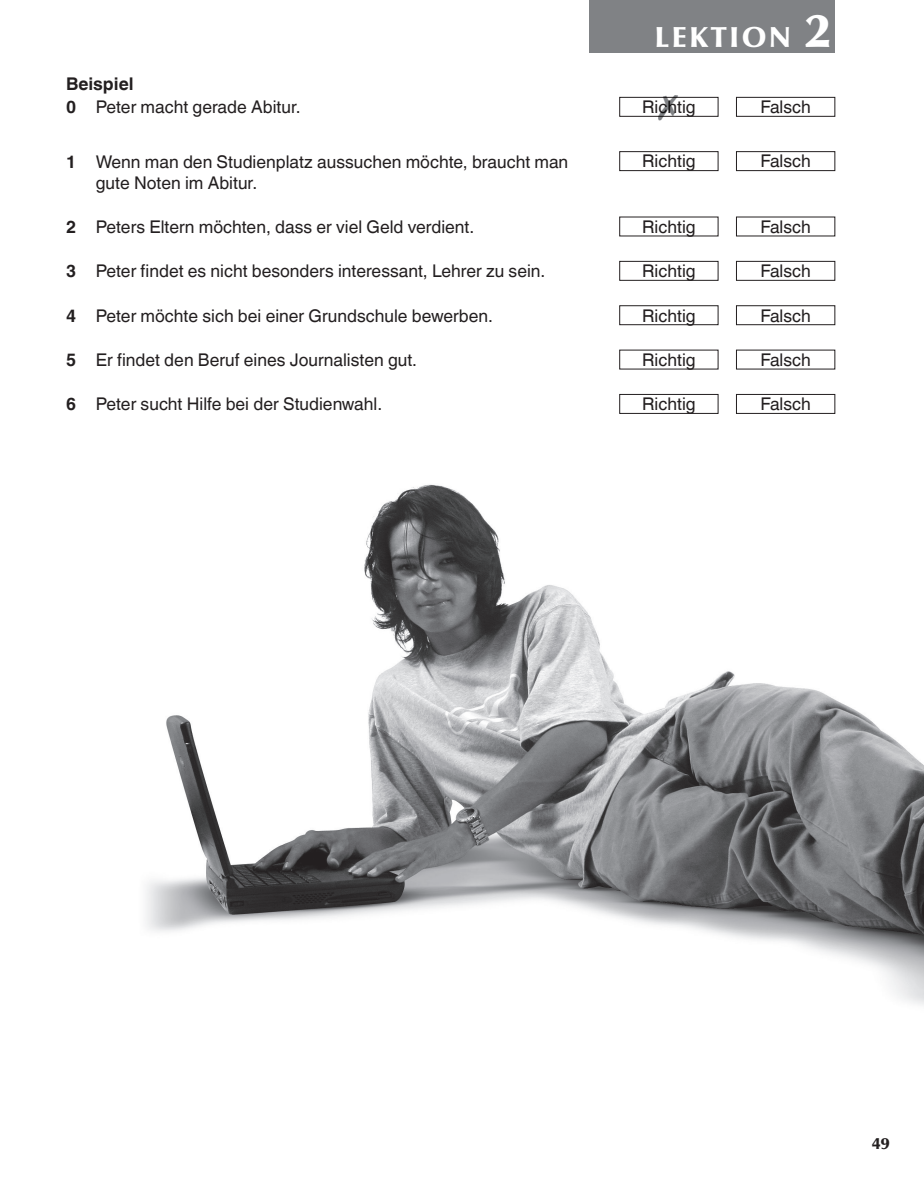
<style>
.page{position:relative;width:924px;height:1190px;background:#fff}
.page>*{position:absolute;margin:0;border:0;box-sizing:border-box;transform-origin:0 0}
.t1{font:700 29.75px "UB Optima";letter-spacing:.095em;color:#fff}
.t2{font:17.5px/23.3px "Helvetica Linotype";color:#231f20}
.t3{font:700 16.62px "UB Optima";color:#231f20}
.s1{font-weight:700}
.s2{font-size:49px}
</style>
<div class="page">
<div style="left:619px;top:97px;width:99px;height:20px;border:1px solid #231f20"></div>
<div style="left:736px;top:97px;width:99px;height:20px;border:1px solid #231f20"></div>
<div style="left:619px;top:151px;width:99px;height:20px;border:1px solid #231f20"></div>
<div style="left:736px;top:151px;width:99px;height:20px;border:1px solid #231f20"></div>
<div style="left:619px;top:261px;width:99px;height:20px;border:1px solid #231f20"></div>
<div style="left:736px;top:261px;width:99px;height:20px;border:1px solid #231f20"></div>
<div style="left:619px;top:305px;width:99px;height:20px;border:1px solid #231f20"></div>
<div style="left:736px;top:305px;width:99px;height:20px;border:1px solid #231f20"></div>
<div style="left:619px;top:394px;width:99px;height:20px;border:1px solid #231f20"></div>
<div style="left:736px;top:394px;width:99px;height:20px;border:1px solid #231f20"></div>
<div style="left:589px;top:0;width:246px;height:53px;background:#808285"></div>
<img style="left:146px;top:484px;width:778px;height:521px">
<svg style="left:658px;top:96px;width:20px;height:21px"></svg>
<p class="t2" style="left:66px;top:72px;width:236px"><span class="s1">Beispiel<br>0</span> Peter macht gerade Abitur.</p>
<h1 class="t1" style="left:655px;top:19px;width:177px">LEKTION <span class="s2">2</span></h1>
<p class="t2" style="left:642px;top:95px;width:55px">Richtig</p>
<p class="t2" style="left:760px;top:95px;width:52px">Falsch</p>
<p class="t2" style="left:66px;top:150px;width:504px"><span class="s1">1</span> Wenn man den Studienplatz aussuchen möchte, braucht man</p>
<p class="t2" style="left:642px;top:150px;width:55px">Richtig</p>
<p class="t2" style="left:760px;top:150px;width:52px">Falsch</p>
<p class="t2" style="left:96px;top:171px;width:163px">gute Noten im Abitur.</p>
<p class="t2" style="left:66px;top:215px;width:410px"><span class="s1">2</span> Peters Eltern möchten, dass er viel Geld verdient.</p>
<p class="t2" style="left:642px;top:215px;width:55px">Richtig</p>
<p class="t2" style="left:760px;top:215px;width:52px">Falsch</p>
<p class="t2" style="left:66px;top:259px;width:481px"><span class="s1">3</span> Peter findet es nicht besonders interessant, Lehrer zu sein.</p>
<p class="t2" style="left:642px;top:259px;width:55px">Richtig</p>
<p class="t2" style="left:760px;top:259px;width:52px">Falsch</p>
<p class="t2" style="left:66px;top:304px;width:428px"><span class="s1">4</span> Peter möchte sich bei einer Grundschule bewerben.</p>
<p class="t2" style="left:642px;top:304px;width:55px">Richtig</p>
<p class="t2" style="left:760px;top:304px;width:52px">Falsch</p>
<p class="t2" style="left:66px;top:348px;width:352px"><span class="s1">5</span> Er findet den Beruf eines Journalisten gut.</p>
<p class="t2" style="left:642px;top:348px;width:55px">Richtig</p>
<p class="t2" style="left:760px;top:348px;width:52px">Falsch</p>
<p class="t2" style="left:66px;top:393px;width:318px"><span class="s1">6</span> Peter sucht Hilfe bei der Studienwahl.</p>
<p class="t2" style="left:642px;top:392px;width:55px">Richtig</p>
<p class="t2" style="left:760px;top:392px;width:52px">Falsch</p>
<p class="t3" style="left:872px;top:1133px;width:19px">49</p>
</div>
